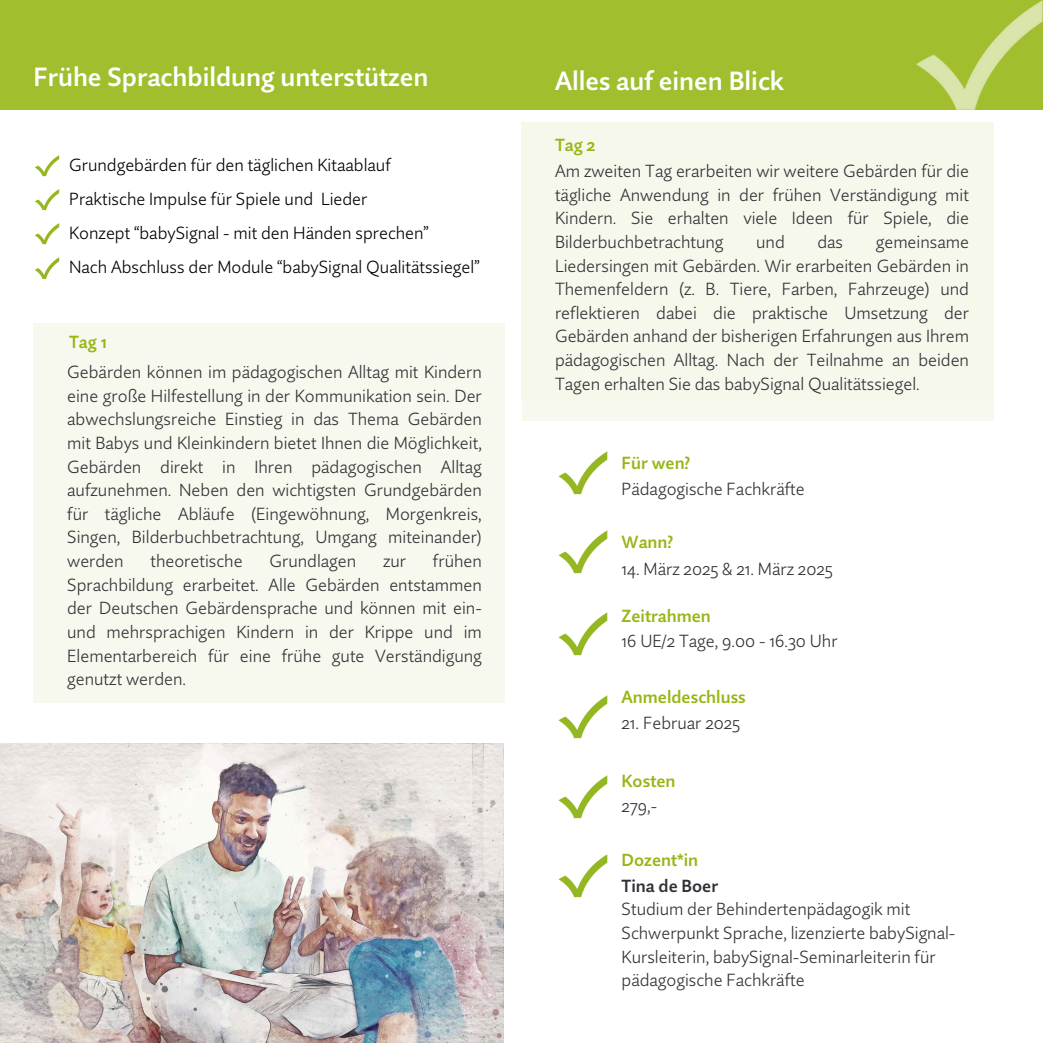
<style>
.page{position:relative;width:1043px;height:1043px;background:#fff}
.page>*{position:absolute;margin:0;border:0;box-sizing:border-box;transform-origin:0 0}
.t1{font:600 26.25px "Quire Sans Pro";color:#fff}
.t2{font:300 17.5px/23.6px "Quire Sans Pro";color:#313036;text-align:justify}
.t3{font:300 17.5px "Quire Sans Pro";color:#000}
.t4{font:600 17.5px "Quire Sans Pro";color:#96b716}
.t5{font:600 17.5px "Quire Sans Pro";color:#313036}
</style>
<div class="page">
<div style="left:0;top:0;width:1042px;height:109px;background:#a0be2d"></div>
<img style="left:916px;top:0;width:126px;height:109px">
<img style="left:35px;top:155px;width:25px;height:22px">
<img style="left:35px;top:189px;width:25px;height:22px">
<div style="left:522px;top:122px;width:470px;height:299px;background:#f6f8ec"></div>
<div style="left:521px;top:122px;width:471px;height:278px;background:#f6f8ec"></div>
<img style="left:558px;top:451px;width:50px;height:44px">
<img style="left:558px;top:530px;width:50px;height:44px">
<img style="left:558px;top:612px;width:50px;height:44px">
<img style="left:558px;top:695px;width:50px;height:44px">
<img style="left:558px;top:775px;width:50px;height:44px">
<img style="left:558px;top:854px;width:50px;height:44px">
<img style="left:35px;top:223px;width:25px;height:22px">
<img style="left:35px;top:257px;width:25px;height:22px">
<div style="left:33px;top:323px;width:471px;height:379px;background:#f6f8ec"></div>
<img style="left:0;top:743px;width:504px;height:299px">
<p class="t1" style="left:33px;top:60px;width:396px">Frühe Sprachbildung unterstützen</p>
<p class="t1" style="left:555px;top:63px;width:230px">Alles auf einen Blick</p>
<h2 class="t3" style="left:69px;top:153px;width:323px">Grundgebärden für den täglichen Kitaablauf</h2>
<p class="t3" style="left:69px;top:187px;width:300px">Praktische Impulse für Spiele und Lieder</p>
<p class="t3" style="left:69px;top:221px;width:361px">Konzept “babySignal - mit den Händen sprechen”</p>
<h2 class="t3" style="left:69px;top:255px;width:412px">Nach Abschluss der Module “babySignal Qualitätssiegel”</h2>
<h2 class="t4" style="left:69px;top:330px;width:39px">Tag 1</h2>
<p class="t2" style="left:67px;top:359px;width:416px">Gebärden können im pädagogischen Alltag mit Kindern eine große Hilfestellung in der Kommunikation sein. Der abwechslungsreiche Einstieg in das Thema Gebärden mit Babys und Kleinkindern bietet Ihnen die Möglichkeit, Gebärden direkt in Ihren pädagogischen Alltag aufzunehmen. Neben den wichtigsten Grundgebärden für tägliche Abläufe (Eingewöhnung, Morgenkreis, Singen, Bilderbuchbetrachtung, Umgang miteinander) werden</p>
<p class="t2" style="left:67px;top:548px;width:416px;text-indent:365px">frühen Sprachbildung erarbeitet. Alle Gebärden entstammen der Deutschen Gebärdensprache und können mit ein&shy;und mehrsprachigen Kindern in der Krippe und im Elementarbereich für eine frühe gute Verständigung genutzt werden.</p>
<p class="t2" style="left:150px;top:548px;width:94px">theoretische</p>
<p class="t2" style="left:269px;top:548px;width:88px">Grundlagen</p>
<p class="t2" style="left:383px;top:548px;width:25px">zur</p>
<p class="t4" style="left:555px;top:133px;width:42px">Tag 2</p>
<p class="t2" style="left:555px;top:158px;width:415px">Am zweiten Tag erarbeiten wir weitere Gebärden für die tägliche Anwendung in der frühen Verständigung mit Kindern. Sie erhalten viele Ideen für Spiele, die Bilderbuchbetrachtung</p>
<p class="t2" style="left:756px;top:229px;width:30px">und</p>
<p class="t2" style="left:817px;top:229px;width:27px">das</p>
<p class="t2" style="left:555px;top:229px;width:415px;text-indent:320px">gemeinsame Liedersingen mit Gebärden. Wir erarbeiten Gebärden in Themenfeldern (z. B. Tiere, Farben, Fahrzeuge) und reflektieren dabei die praktische Umsetzung der Gebärden anhand der bisherigen Erfahrungen aus Ihrem pädagogischen Alltag. Nach der Teilnahme an beiden Tagen erhalten Sie das babySignal Qualitätssiegel.</p>
<p class="t4" style="left:621px;top:451px;width:70px">Für wen?</p>
<p class="t2" style="left:621px;top:476px;width:185px">Pädagogische Fachkräfte</p>
<p class="t4" style="left:621px;top:530px;width:53px">Wann?</p>
<p class="t2" style="left:621px;top:556px;width:213px">14. März 2025 &amp; 21. März 2025</p>
<p class="t4" style="left:621px;top:604px;width:91px">Zeitrahmen</p>
<p class="t2" style="left:621px;top:628px;width:217px">16 UE/2 Tage, 9.00 - 16.30 Uhr</p>
<p class="t4" style="left:621px;top:685px;width:126px">Anmeldeschluss</p>
<p class="t2" style="left:621px;top:710px;width:120px">21. Februar 2025</p>
<p class="t4" style="left:621px;top:768px;width:55px">Kosten</p>
<p class="t2" style="left:621px;top:793px;width:37px">279,-</p>
<p class="t4" style="left:621px;top:848px;width:78px">Dozent*in</p>
<p class="t5" style="left:621px;top:873px;width:98px">Tina de Boer</p>
<h2 class="t2" style="left:621px;top:896px;width:335px;text-align:left">Studium der Behindertenpädagogik mit Schwerpunkt Sprache, lizenzierte babySignal-Kursleiterin, babySignal-Seminarleiterin für pädagogische Fachkräfte</h2>
</div>
